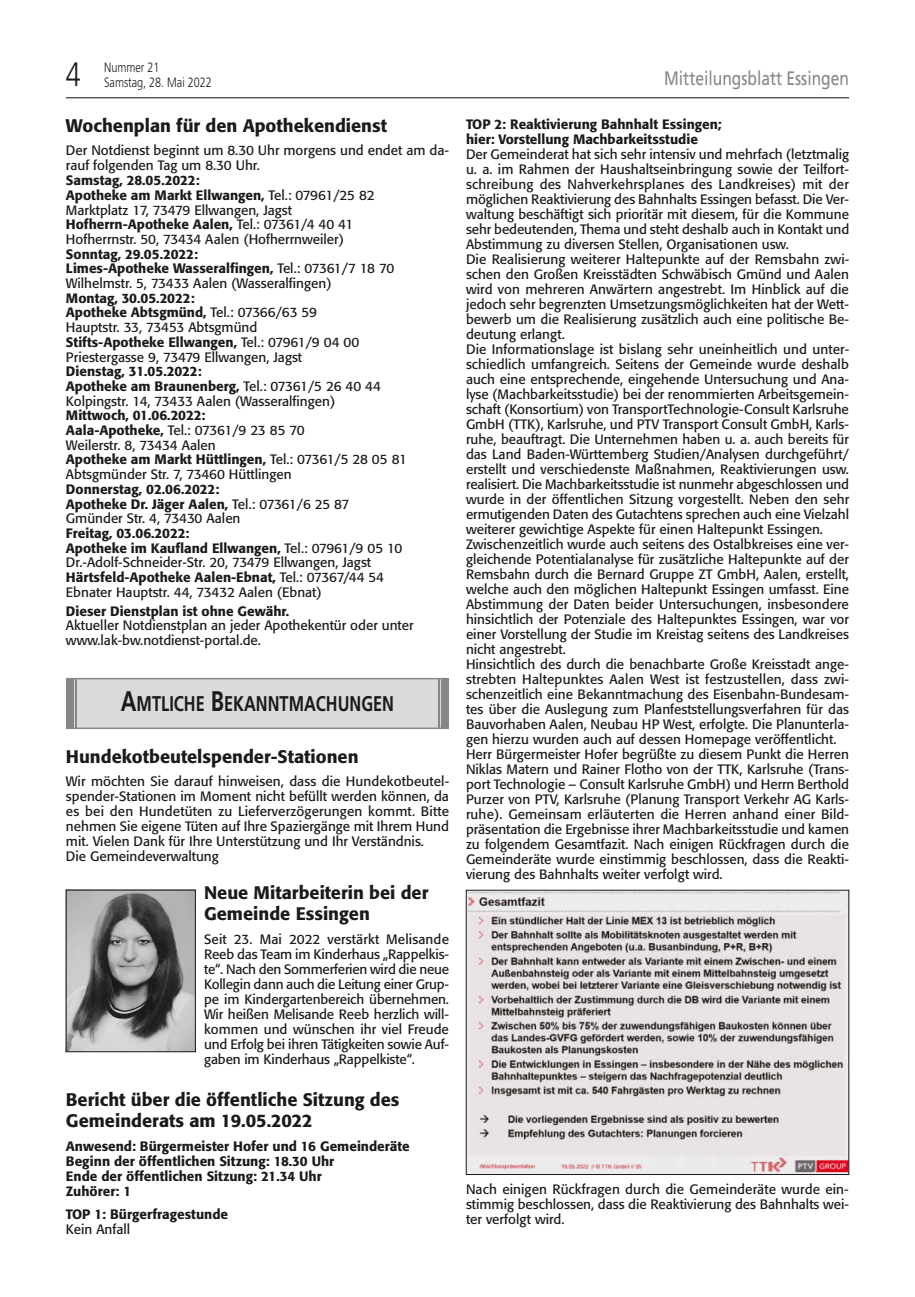
<style>
.page{position:relative;width:915px;height:1297px;background:#fff}
.page>*{position:absolute;margin:0;border:0;box-sizing:border-box;transform-origin:0 0}
.t1{font:300 33.75px "Frutiger";color:#1a1a18;scale:.8 1}
.t2{font:700 21.3px "Frutiger";color:#1a1a18;scale:.77 1}
.t3{font:19.5px "Frutiger";color:#868786;scale:.8 1}
.t4{font:500 18px/21px "Formata";color:#1a1a18}
.t5{font:13.5px/15px "Formata";color:#1a1a18}
.t6{font:500 13.5px/15px "Formata";color:#1a1a18}
.t7{font:300 13.5px "Frutiger";color:#1a1a18;scale:.8 1}
.t8{font:9.15px/10.5px "Helvetica";color:#1a1a18}
.t9{font:700 9.15px "Helvetica";color:#1a1a18}
.s1{font-weight:500}
.s2{font-weight:400}
.s3{font-size:28.35px}
</style>
<div class="page">
<hr style="left:66px;top:97px;width:782px;height:1px;background:#1a1a18">
<div style="left:67px;top:679px;width:380px;height:48px;background:#d9dada"></div>
<div style="left:66px;top:678px;width:383px;height:51px;border:2px solid #868786"></div>
<div style="left:441px;top:678px;width:8px;height:50px;background:#868786"></div>
<hr style="left:438px;top:678px;width:1px;height:50px;background:#868786">
<div style="left:66px;top:678px;width:7px;height:50px;background:#868786"></div>
<hr style="left:75px;top:678px;width:2px;height:50px;background:#868786">
<img style="left:68px;top:892px;width:125px;height:158px">
<div style="left:66px;top:890px;width:129px;height:162px;border:1px solid #1a1a18"></div>
<img style="left:468px;top:892px;width:378px;height:281px">
<div style="left:466px;top:890px;width:382px;height:285px;border:1px solid #1a1a18"></div>
<p class="t7" style="left:104px;top:60px;width:71px">Nummer 21</p>
<h1 class="t1" style="left:66px;top:55px;width:20px">4</h1>
<p class="t7" style="left:104px;top:75px;width:136px">Samstag, 28. Mai 2022</p>
<h3 class="t3" style="left:664px;top:67px;width:232px">Mitteilungsblatt Essingen</h3>
<h3 class="t4" style="left:66px;top:115px;width:322px">Wochenplan für den Apothekendienst</h3>
<p class="t5" style="left:66px;top:143px;width:384px">Der Notdienst beginnt um 8.30 Uhr morgens und endet am da&shy;rauf folgenden Tag um 8.30 Uhr.</p>
<p class="t5" style="left:66px;top:173px;width:310px"><span class="s1">Samstag, 28.05.2022:<br>Apotheke am Markt Ellwangen,</span> Tel.: 07961/25 82<br>Marktplatz 17, 73479 Ellwangen, Jagst <span class="s1">Hofherrn-Apotheke Aalen,</span> Tel.: 07361/4 40 41<br>Hofherrnstr. 50, 73434 Aalen (Hofherrnweiler)</p>
<p class="t5" style="left:66px;top:246px;width:329px"><span class="s1">Sonntag, 29.05.2022:<br>Limes-Apotheke Wasseralfingen,</span> Tel.: 07361/7 18 70<br>Wilhelmstr. 5, 73433 Aalen (Wasseralfingen)</p>
<p class="t5" style="left:66px;top:291px;width:295px"><span class="s1">Montag, 30.05.2022:<br>Apotheke Abtsgmünd,</span> Tel.: 07366/63 59<br>Hauptstr. 33, 73453 Abtsgmünd <span class="s1">Stifts-Apotheke Ellwangen,</span> Tel.: 07961/9 04 00<br>Priestergasse 9, 73479 Ellwangen, Jagst</p>
<p class="t5" style="left:66px;top:364px;width:316px"><span class="s1">Dienstag, 31.05.2022:<br>Apotheke am Braunenberg,</span> Tel.: 07361/5 26 40 44<br>Kolpingstr. 14, 73433 Aalen (Wasseralfingen)</p>
<p class="t5" style="left:66px;top:408px;width:342px"><span class="s1">Mittwoch, 01.06.2022:<br>Aala-Apotheke,</span> Tel.: 07361/9 23 85 70<br>Weilerstr. 8, 73434 Aalen<br><span class="s1">Apotheke am Markt Hüttlingen,</span> Tel.: 07361/5 28 05 81<br>Abtsgmünder Str. 7, 73460 Hüttlingen</p>
<p class="t6" style="left:66px;top:482px;width:285px">Donnerstag, 02.06.2022:<br>Apotheke Dr. Jäger Aalen, <span class="s2">Tel.: 07361/6 25 87<br>Gmünder Str. 4, 73430 Aalen</span></p>
<p class="t5" style="left:66px;top:526px;width:338px"><span class="s1">Freitag, 03.06.2022:<br>Apotheke im Kaufland Ellwangen,</span> Tel.: 07961/9 05 10<br>Dr.-Adolf-Schneider-Str. 20, 73479 Ellwangen, Jagst <span class="s1">Härtsfeld-Apotheke Aalen-Ebnat,</span> Tel.: 07367/44 54<br>Ebnater Hauptstr. 44, 73432 Aalen (Ebnat)</p>
<p class="t6" style="left:66px;top:603px;width:224px">Dieser Dienstplan ist ohne Gewähr.</p>
<p class="t5" style="left:66px;top:618px;width:349px">Aktueller Notdienstplan an jeder Apothekentür oder unter www.lak-bw.notdienst-portal.de.</p>
<p class="t6" style="left:466px;top:116px;width:257px">TOP 2: Reaktivierung Bahnhalt Essingen; hier: Vorstellung Machbarkeitsstudie</p>
<p class="t5" style="left:466px;top:146px;width:384px">Der Gemeinderat hat sich sehr intensiv und mehrfach (letztmalig u. a. im Rahmen der Haushaltseinbringung sowie der Teilfort&shy;schreibung des Nahverkehrsplanes des Landkreises) mit der möglichen Reaktivierung des Bahnhalts Essingen befasst. Die Ver&shy;waltung beschäftigt sich prioritär mit diesem, für die Kommune sehr bedeutenden, Thema und steht deshalb auch in Kontakt und Abstimmung zu diversen Stellen, Organisationen usw.<br>Die Realisierung weiterer Haltepunkte auf der Remsbahn zwi&shy;schen den Großen Kreisstädten Schwäbisch Gmünd und Aalen wird von mehreren Anwärtern angestrebt. Im Hinblick auf die jedoch sehr begrenzten Umsetzungsmöglichkeiten hat der Wett&shy;bewerb um die Realisierung zusätzlich auch eine politische Be&shy;deutung erlangt.<br>Die Informationslage ist bislang sehr uneinheitlich und unter&shy;schiedlich umfangreich. Seitens der Gemeinde wurde deshalb auch eine entsprechende, eingehende Untersuchung und Ana&shy;lyse (Machbarkeitsstudie) bei der renommierten Arbeitsgemein&shy;schaft (Konsortium) von TransportTechnologie-Consult Karlsruhe GmbH (TTK), Karlsruhe, und PTV Transport Consult GmbH, Karls&shy;ruhe, beauftragt. Die Unternehmen haben u. a. auch bereits für das Land Baden-Württemberg Studien/Analysen durchgeführt/ erstellt und verschiedenste Maßnahmen, Reaktivierungen usw. realisiert. Die Machbarkeitsstudie ist nunmehr abgeschlossen und wurde in der öffentlichen Sitzung vorgestellt. Neben den sehr ermutigenden Daten des Gutachtens sprechen auch eine Vielzahl weiterer gewichtige Aspekte für einen Haltepunkt Essingen.<br>Zwischenzeitlich wurde auch seitens des Ostalbkreises eine ver&shy;gleichende Potentialanalyse für zusätzliche Haltepunkte auf der Remsbahn durch die Bernard Gruppe ZT GmbH, Aalen, erstellt, welche auch den möglichen Haltepunkt Essingen umfasst. Eine Abstimmung der Daten beider Untersuchungen, insbesondere hinsichtlich der Potenziale des Haltepunktes Essingen, war vor einer Vorstellung der Studie im Kreistag seitens des Landkreises nicht angestrebt.<br>Hinsichtlich des durch die benachbarte Große Kreisstadt ange&shy;strebten Haltepunktes Aalen West ist festzustellen, dass zwi&shy;schenzeitlich eine Bekanntmachung des Eisenbahn-Bundesam&shy;tes über die Auslegung zum Planfeststellungsverfahren für das Bauvorhaben Aalen, Neubau HP West, erfolgte. Die Planunterla&shy;gen hierzu wurden auch auf dessen Homepage veröffentlicht.<br>Herr Bürgermeister Hofer begrüßte zu diesem Punkt die Herren Niklas Matern und Rainer Flotho von der TTK, Karlsruhe (Trans&shy;port Technologie – Consult Karlsruhe GmbH) und Herrn Berthold Purzer von PTV, Karlsruhe (Planung Transport Verkehr AG Karls&shy;ruhe). Gemeinsam erläuterten die Herren anhand einer Bild&shy;präsentation die Ergebnisse ihrer Machbarkeitsstudie und kamen zu folgendem Gesamtfazit. Nach einigen Rückfragen durch die Gemeinderäte wurde einstimmig beschlossen, dass die Reakti&shy;vierung des Bahnhalts weiter verfolgt wird.</p>
<h2 class="t2" style="left:121px;top:691px;width:356px"><span class="s3">A</span>MTLICHE <span class="s3">B</span>EKANNTMACHUNGEN</h2>
<h3 class="t4" style="left:66px;top:746px;width:294px">Hundekotbeutelspender-Stationen</h3>
<p class="t5" style="left:66px;top:774px;width:384px">Wir möchten Sie darauf hinweisen, dass die Hundekotbeutel&shy;spender-Stationen im Moment nicht befüllt werden können, da es bei den Hundetüten zu Lieferverzögerungen kommt. Bitte nehmen Sie eigene Tüten auf Ihre Spaziergänge mit Ihrem Hund mit. Vielen Dank für Ihre Unterstützung und Ihr Verständnis.<br>Die Gemeindeverwaltung</p>
<h3 class="t4" style="left:204px;top:882px;width:226px">Neue Mitarbeiterin bei der<br>Gemeinde Essingen</h3>
<p class="t5" style="left:204px;top:931px;width:246px;text-align:justify">Seit 23. Mai 2022 verstärkt Melisande Reeb das Team im Kinderhaus „Rappelkis&shy;te“. Nach den Sommerferien wird die neue Kollegin dann auch die Leitung einer Grup&shy;pe im Kindergartenbereich übernehmen.<br>Wir heißen Melisande Reeb herzlich will&shy;kommen und wünschen ihr viel Freude und Erfolg bei ihren Tätigkeiten sowie Auf&shy;gaben im Kinderhaus „Rappelkiste“.</p>
<h3 class="t4" style="left:66px;top:1089px;width:335px">Bericht über die öffentliche Sitzung des<br>Gemeinderats am 19.05.2022</h3>
<p class="t6" style="left:66px;top:1138px;width:345px">Anwesend: Bürgermeister Hofer und 16 Gemeinderäte Beginn der öffentlichen Sitzung: 18.30 Uhr<br>Ende der öffentlichen Sitzung: 21.34 Uhr<br>Zuhörer: 1</p>
<p class="t6" style="left:66px;top:1207px;width:163px">TOP 1: Bürgerfragestunde</p>
<p class="t5" style="left:66px;top:1222px;width:66px">Kein Anfall</p>
<p class="t5" style="left:466px;top:1182px;width:384px;text-align:justify">Nach einigen Rückfragen durch die Gemeinderäte wurde ein&shy;stimmig beschlossen, dass die Reaktivierung des Bahnhalts wei&shy;ter verfolgt wird.</p>
<p class="t8" style="left:463px;top:1185px;width:390px">Nach einigen Rückfragen durch die Gemeinderäte wurde einstimmig beschlossen, dass die<br>Reaktivierung des Bahnhalts weiter verfolgt wird.</p>
<p class="t9" style="left:463px;top:1218px;width:130px">TOP 3: Jahresabschluss 2021</p>
</div>
